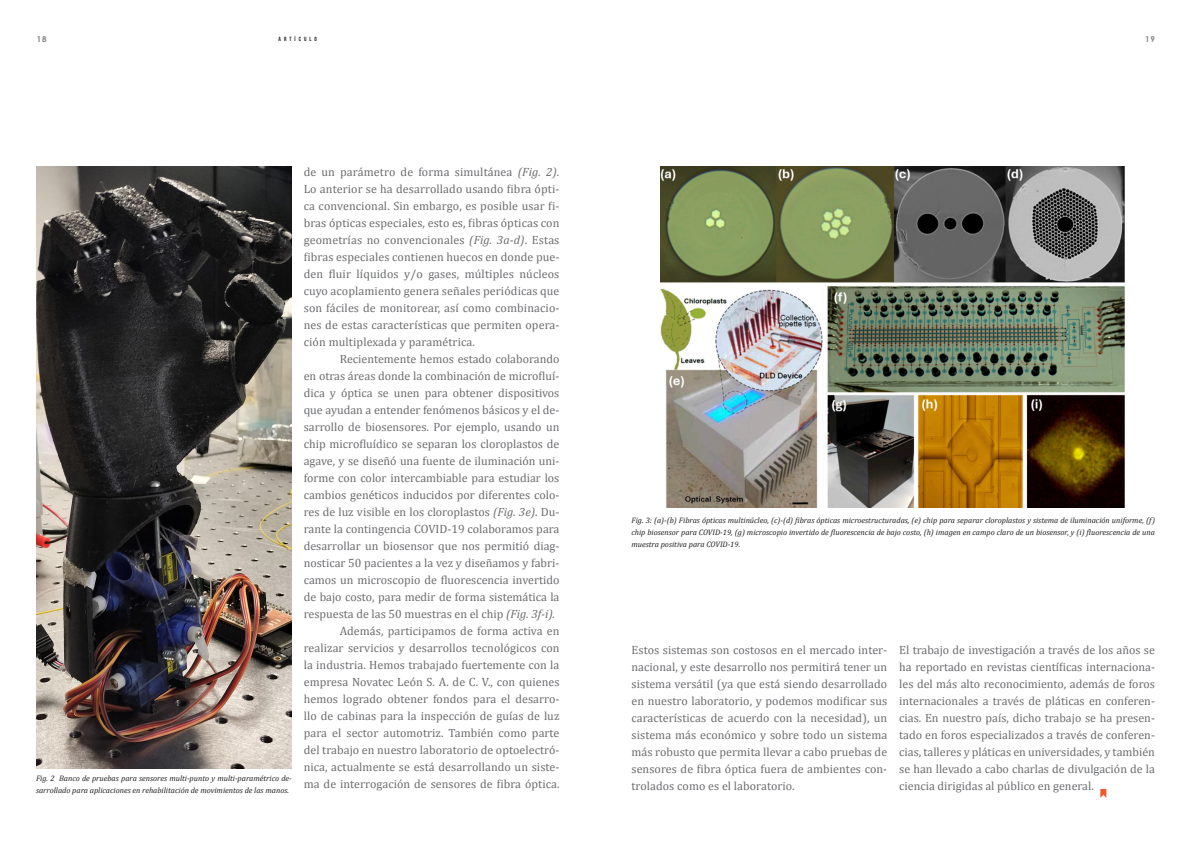
<style>
.page{position:relative;width:1191px;height:842px;background:#fff}
.page>*{position:absolute;margin:0;border:0;box-sizing:border-box;transform-origin:0 0}
.t1{font:12px/17px "Cambria";letter-spacing:.005em;color:#6c6d70;text-align:justify}
.t2{font:italic 8px/12px "Cambria";color:#231f20}
.t3{font:700 8px "Century Gothic";color:#808285}
.t4{font:700 6px "Bebas Neue";letter-spacing:.5em;color:#231f20}
.s1{font-style:italic}
</style>
<div class="page">
<svg style="left:1100px;top:789px;width:6px;height:9px"></svg>
<img style="left:660px;top:166px;width:464px;height:341px">
<img style="left:36px;top:166px;width:256px;height:602px">
<p class="t4" style="left:279px;top:35px;width:40px">ARTÍCULO</p>
<p class="t3" style="left:37px;top:33px;width:11px">18</p>
<p class="t3" style="left:1145px;top:33px;width:11px">19</p>
<p class="t2" style="left:36px;top:772px;width:257px">Fig. 2 Banco de pruebas para sensores multi-punto y multi-paramétrico de&shy;sarrollado para aplicaciones en rehabilitación de movimientos de las manos.</p>
<p class="t1" style="left:304px;top:163px;width:257px">de un parámetro de forma simultánea <span class="s1">(Fig. 2).<br></span>Lo anterior se ha desarrollado usando fibra ópti&shy;ca convencional. Sin embargo, es posible usar fi&shy;bras ópticas especiales, esto es, fibras ópticas con geometrías no convencionales <span class="s1">(Fig. 3a-d)</span>. Estas fibras especiales contienen huecos en donde pue&shy;den fluir líquidos y/o gases, múltiples núcleos cuyo acoplamiento genera señales periódicas que son fáciles de monitorear, así como combinacio&shy;nes de estas características que permiten opera&shy;ción multiplexada y paramétrica.</p>
<p class="t1" style="left:304px;top:350px;width:257px;text-indent:36px">Recientemente hemos estado colaborando en otras áreas donde la combinación de microfluí&shy;dica y óptica se unen para obtener dispositivos que ayudan a entender fenómenos básicos y el de&shy;sarrollo de biosensores. Por ejemplo, usando un chip microfluídico se separan los cloroplastos de agave, y se diseñó una fuente de iluminación uni&shy;forme con color intercambiable para estudiar los cambios genéticos inducidos por diferentes colo&shy;res de luz visible en los cloroplastos <span class="s1">(Fig. 3e)</span>. Du&shy;rante la contingencia COVID-19 colaboramos para desarrollar un biosensor que nos permitió diag&shy;nosticar 50 pacientes a la vez y diseñamos y fabri&shy;camos un microscopio de fluorescencia invertido de bajo costo, para medir de forma sistemática la respuesta de las 50 muestras en el chip <span class="s1">(Fig. 3f-i).</span></p>
<p class="t1" style="left:304px;top:622px;width:257px;text-indent:36px">Además, participamos de forma activa en realizar servicios y desarrollos tecnológicos con la industria. Hemos trabajado fuertemente con la empresa Novatec León S. A. de C. V., con quienes hemos logrado obtener fondos para el desarro&shy;llo de cabinas para la inspección de guías de luz para el sector automotriz. También como parte del trabajo en nuestro laboratorio de optoelectró&shy;nica, actualmente se está desarrollando un siste&shy;ma de interrogación de sensores de fibra óptica.</p>
<p class="t2" style="left:631px;top:514px;width:525px;text-align:justify">Fig. 3: (a)-(b) Fibras ópticas multinúcleo, (c)-(d) fibras ópticas microestructuradas, (e) chip para separar cloroplastos y sistema de iluminación uniforme, (f) chip biosensor para COVID-19, (g) microscopio invertido de fluorescencia de bajo costo, (h) imagen en campo claro de un biosensor, y (i) fluorescencia de una muestra positiva para COVID-19.</p>
<p class="t1" style="left:631px;top:642px;width:257px">Estos sistemas son costosos en el mercado inter&shy;nacional, y este desarrollo nos permitirá tener un sistema versátil (ya que está siendo desarrollado en nuestro laboratorio, y podemos modificar sus características de acuerdo con la necesidad), un sistema más económico y sobre todo un sistema más robusto que permita llevar a cabo pruebas de sensores de fibra óptica fuera de ambientes con&shy;trolados como es el laboratorio.</p>
<p class="t1" style="left:899px;top:642px;width:257px">El trabajo de investigación a través de los años se ha reportado en revistas científicas internaciona&shy;les del más alto reconocimiento, además de foros internacionales a través de pláticas en conferen&shy;cias. En nuestro país, dicho trabajo se ha presen&shy;tado en foros especializados a través de conferen&shy;cias, talleres y pláticas en universidades, y también se han llevado a cabo charlas de divulgación de la ciencia dirigidas al público en general.</p>
</div>
